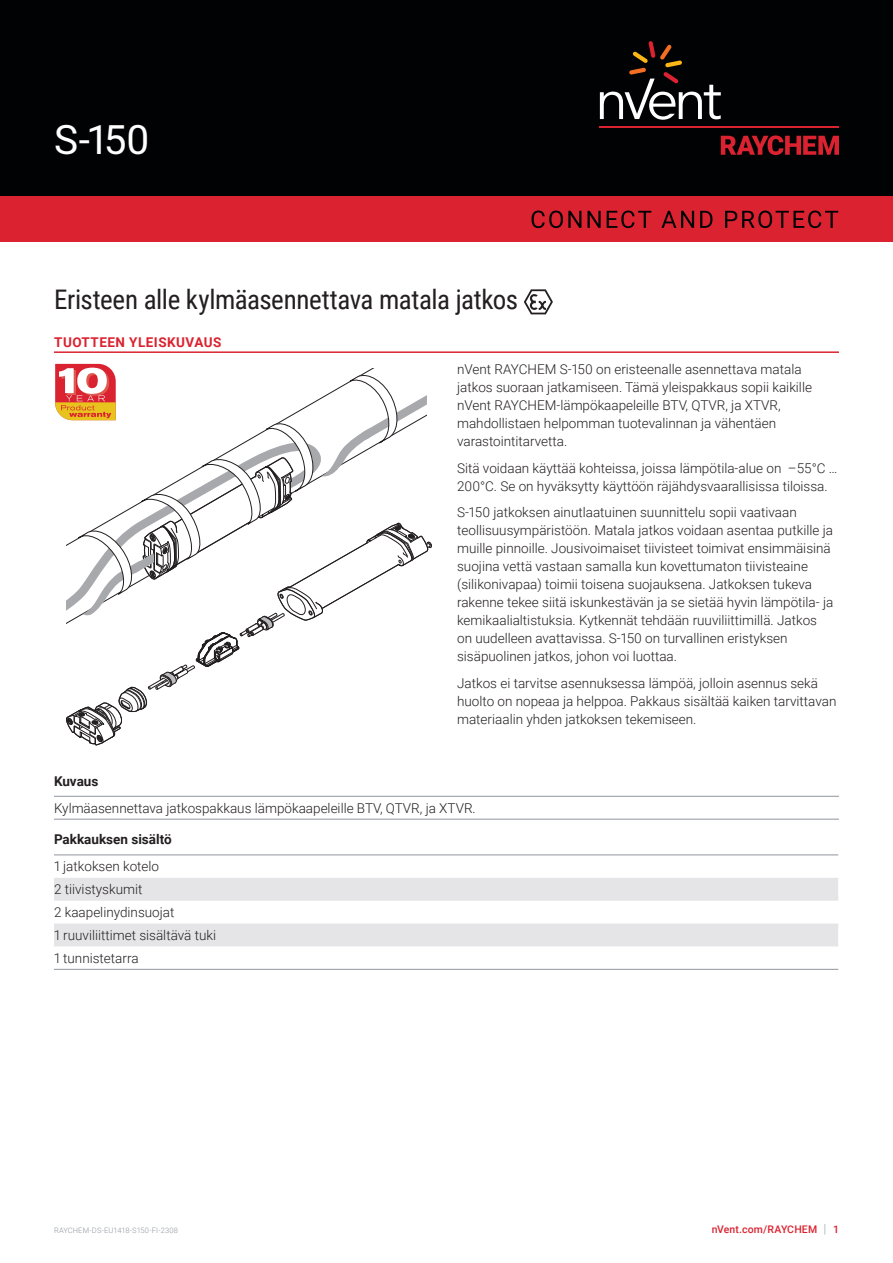
<style>
.page{position:relative;width:893px;height:1263px;background:#fff}
.page>*{position:absolute;margin:0;border:0;box-sizing:border-box;transform-origin:0 0}
.Title_Product_Name{font:40.5px "Roboto";color:#fff}
.Product_Description{font:27px "Roboto Condensed";letter-spacing:-.015em;color:#231f20}
.Bodytext_1{font:300 13.5px/18px "Roboto";color:#231f20}
.Table_Text{font:300 13.5px "Roboto";color:#231f20}
.Subhead_L-2{font:700 13.5px "Roboto";color:#231f20}
.Subhead{font:700 13.5px "Roboto";letter-spacing:.035em;color:#db2230}
.t1{font:500 10.5px "Roboto";letter-spacing:.015em;color:#db2230}
.t2{font:300 7.5px "Roboto";letter-spacing:.015em;color:#8f959e}
.s1{font-weight:300;font-size:12.6px;color:#8f959e}
</style>
<div class="page">
<div style="left:0;top:0;width:893px;height:196px;background:#010203"></div>
<div style="left:0;top:196px;width:893px;height:45px;background:#db2230"></div>
<svg style="left:532px;top:211px;width:306px;height:17px"></svg>
<svg style="left:721px;top:135px;width:118px;height:20px"></svg>
<hr style="left:600px;top:127px;width:239px;height:1px;background:#db2230">
<svg style="left:600px;top:41px;width:121px;height:79px"></svg>
<hr style="left:54px;top:351px;width:785px;height:2px;background:#db2230">
<svg style="left:524px;top:289px;width:29px;height:25px"></svg>
<hr style="left:54px;top:819px;width:785px;height:1px;background:#8f959e">
<hr style="left:54px;top:796px;width:785px;height:1px;background:#8f959e">
<svg style="left:54px;top:878px;width:784px;height:68px;fill:#e5e5e8"></svg>
<hr style="left:54px;top:854px;width:784px;height:1px;background:#8f959e">
<hr style="left:54px;top:969px;width:784px;height:1px;background:#8f959e">
<svg style="left:55px;top:364px;width:377px;height:381px"></svg>
<p class="Title_Product_Name" style="left:54px;top:111px;width:97px">S-150</p>
<p class="Product_Description" style="left:54px;top:281px;width:466px">Eristeen alle kylmäasennettava matala jatkos</p>
<p class="Subhead" style="left:54px;top:333px;width:169px">TUOTTEEN YLEISKUVAUS</p>
<p class="Bodytext_1" style="left:457px;top:360px;width:356px">nVent RAYCHEM S-150 on eristeenalle asennettava matala jatkos suoraan jatkamiseen. Tämä yleispakkaus sopii kaikille nVent RAYCHEM-lämpökaapeleille BTV, QTVR, ja XTVR, mahdollistaen helpomman tuotevalinnan ja vähentäen varastointitarvetta.</p>
<p class="Bodytext_1" style="left:457px;top:458px;width:382px">Sitä voidaan käyttää kohteissa, joissa lämpötila-alue on –55°C …<br>200°C. Se on hyväksytty käyttöön räjähdysvaarallisissa tiloissa.</p>
<p class="Bodytext_1" style="left:457px;top:503px;width:378px">S-150 jatkoksen ainutlaatuinen suunnittelu sopii vaativaan teollisuusympäristöön. Matala jatkos voidaan asentaa putkille ja muille pinnoille. Jousivoimaiset tiivisteet toimivat ensimmäisinä suojina vettä vastaan samalla kun kovettumaton tiivisteaine (silikonivapaa) toimii toisena suojauksena. Jatkoksen tukeva rakenne tekee siitä iskunkestävän ja se sietää hyvin lämpötila- ja kemikaalialtistuksia. Kytkennät tehdään ruuviliittimillä. Jatkos on uudelleen avattavissa. S-150 on turvallinen eristyksen sisäpuolinen jatkos, johon voi luottaa.</p>
<p class="Bodytext_1" style="left:457px;top:673px;width:381px">Jatkos ei tarvitse asennuksessa lämpöä, jolloin asennus sekä huolto on nopeaa ja helppoa. Pakkaus sisältää kaiken tarvittavan materiaalin yhden jatkoksen tekemiseen.</p>
<p class="Subhead_L-2" style="left:54px;top:771px;width:46px">Kuvaus</p>
<p class="Table_Text" style="left:54px;top:798px;width:423px">Kylmäasennettava jatkospakkaus lämpökaapeleille BTV, QTVR, ja XTVR.</p>
<p class="Subhead_L-2" style="left:54px;top:830px;width:119px">Pakkauksen sisältö</p>
<p class="Bodytext_1" style="left:54px;top:857px;width:107px">1 jatkoksen kotelo</p>
<p class="Bodytext_1" style="left:54px;top:880px;width:90px">2 tiivistyskumit</p>
<p class="Bodytext_1" style="left:54px;top:903px;width:122px">2 kaapelinydinsuojat</p>
<p class="Bodytext_1" style="left:54px;top:926px;width:164px">1 ruuviliittimet sisältävä tuki</p>
<p class="Bodytext_1" style="left:54px;top:949px;width:86px">1 tunnistetarra</p>
<p class="t2" style="left:54px;top:1225px;width:125px">RAYCHEM-DS-EU1418-S150-FI-2308</p>
<p class="t1" style="left:712px;top:1222px;width:129px">nVent.com/RAYCHEM <span class="s1">|</span> 1</p>
</div>
